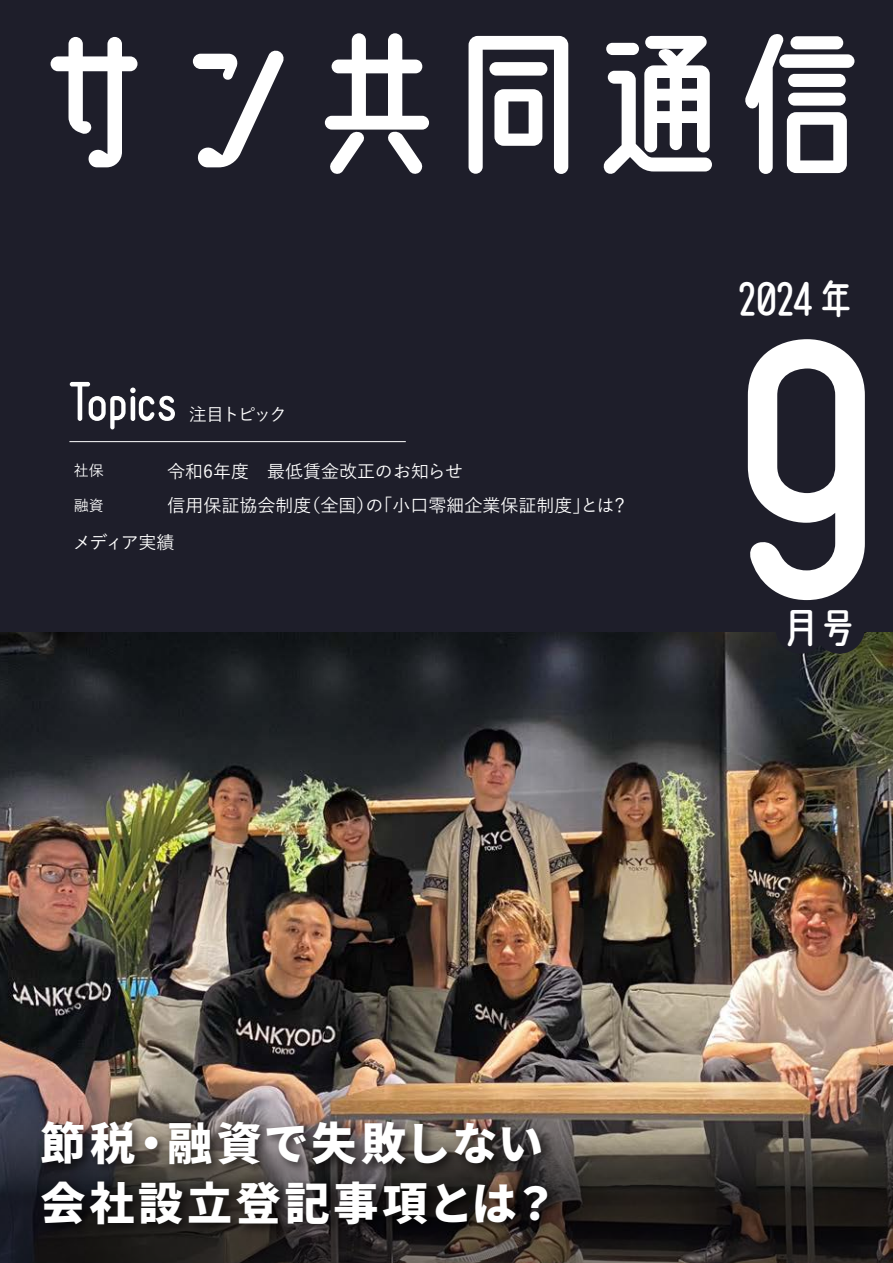
<style>
.page{position:relative;width:893px;height:1263px;background:#1e1e2a}
.page>*{position:absolute;margin:0;border:0;box-sizing:border-box;transform-origin:0 0}
.t1{font:345px "Ronde B Square";color:#fff}
.t2{font:172.5px "Ronde B Square";letter-spacing:-.18em;color:#fff}
.t3{font:52.5px "Ronde B Square";color:#fff}
.t4{font:900 45px/60px "Noto Sans CJ Kjp";letter-spacing:.085em;color:#fff}
.t5{font:45px "Ronde B Square";letter-spacing:-.01em;color:#fff}
.t6{font:500 18px "Yu Go";color:#fff}
.t7{font:500 15px "Yu Go";color:#fff}
</style>
<div class="page">
<img style="left:0;top:632px;width:893px;height:409px">
<img style="left:0;top:1041px;width:893px;height:222px">
<img style="left:32px;top:1111px;width:540px;height:152px">
<div style="left:775px;top:603px;width:51px;height:51px;background:#1e1e2a;border-radius:50%"></div>
<div style="left:814px;top:603px;width:51px;height:51px;background:#1e1e2a;border-radius:50%"></div>
<hr style="left:69px;top:441px;width:337px;height:1px;background:#fff">
<h2 class="t2" style="left:8px;top:0;width:881px">サン共同通信</h2>
<h3 class="t3" style="left:68px;top:370px;width:110px">Topics</h3>
<p class="t6" style="left:189px;top:398px;width:100px">注目トピック</p>
<p class="t7" style="left:74px;top:457px;width:31px">社保</p>
<p class="t6" style="left:167px;top:455px;width:298px">令和6年度　最低賃金改正のお知らせ</p>
<p class="t7" style="left:74px;top:491px;width:31px">融資</p>
<p class="t6" style="left:168px;top:488px;width:463px">信用保証協会制度（全国）の「小口零細企業保証制度」とは？</p>
<p class="t6" style="left:73px;top:526px;width:103px">メディア実績</p>
<h3 class="t5" style="left:738px;top:272px;width:122px">2024年</h3>
<h1 class="t1" style="left:735px;top:263px;width:143px">9</h1>
<h3 class="t5" style="left:779px;top:601px;width:83px">月号</h3>
<h3 class="t4" style="left:41px;top:1114px;width:519px">節税・融資で失敗しない会社設立登記事項とは？</h3>
</div>
